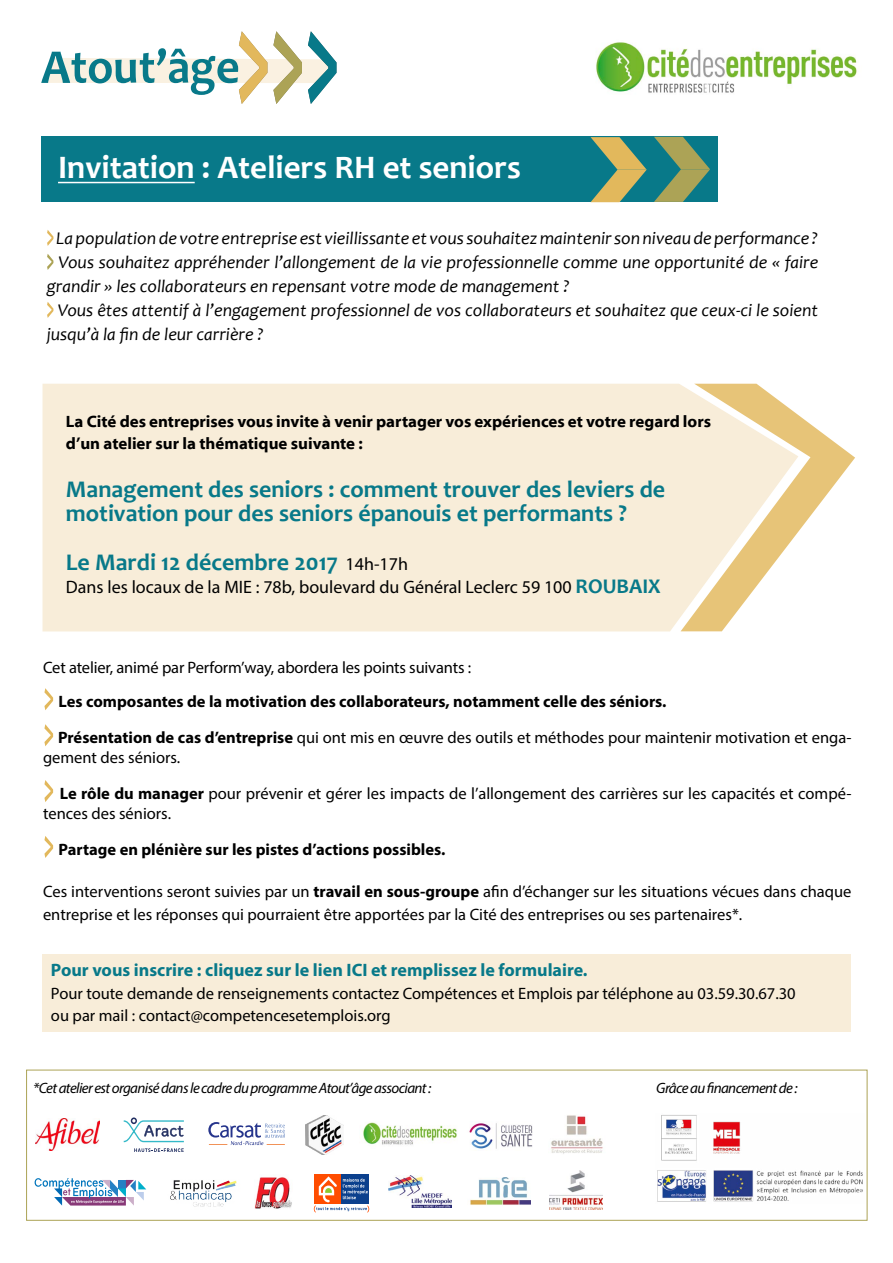
<style>
.page{position:relative;width:893px;height:1263px;background:#fff}
.page>*{position:absolute;margin:0;border:0;box-sizing:border-box;transform-origin:0 0}
.t1{font:700 33px "Candara";color:#fff}
.t2{font:700 24px/24px "Candara";color:#087989}
.t3{font:italic 18px "Candara";color:#000}
.t4{font:18px "Myriad Pro";color:#000}
.t5{font:700 18px "Myriad Pro";color:#087989}
.t6{font:16.5px/22.5px "Myriad Pro";color:#000}
.t7{font:700 16.5px/36px "Myriad Pro";color:#000}
.t8{font:700 16.5px/21.6px "Myriad Web Pro";color:#000}
.t9{font:italic 15px "Myriad Pro";letter-spacing:-.04em;color:#000}
.s1{font-family:"Myriad Pro";font-weight:400;font-size:18px;color:#000}
.s2{font-family:"Candara";font-weight:700;font-size:21px;color:#087989}
.s3{font-weight:400}
.s4{font-weight:700}
</style>
<div class="page">
<svg style="left:41px;top:31px;width:295px;height:73px"></svg>
<div style="left:41px;top:137px;width:677px;height:65px;background:#087989"></div>
<hr style="left:58px;top:182px;width:137px;height:1px;background:#fff">
<svg style="left:591px;top:137px;width:56px;height:65px"></svg>
<svg style="left:654px;top:137px;width:56px;height:65px"></svg>
<img style="left:596px;top:42px;width:261px;height:51px">
<img style="left:470px;top:1177px;width:60px;height:28px">
<img style="left:363px;top:1122px;width:94px;height:23px">
<img style="left:551px;top:1115px;width:52px;height:39px">
<img style="left:549px;top:1170px;width:53px;height:39px">
<svg style="left:47px;top:230px;width:6px;height:16px"></svg>
<svg style="left:47px;top:254px;width:6px;height:16px"></svg>
<svg style="left:47px;top:302px;width:6px;height:16px"></svg>
<img style="left:469px;top:1123px;width:64px;height:26px">
<img style="left:657px;top:1115px;width:206px;height:87px">
<svg style="left:44px;top:688px;width:9px;height:22px"></svg>
<svg style="left:44px;top:724px;width:9px;height:22px"></svg>
<svg style="left:44px;top:780px;width:9px;height:22px"></svg>
<svg style="left:44px;top:836px;width:9px;height:22px"></svg>
<img style="left:170px;top:1180px;width:67px;height:27px">
<svg style="left:208px;top:1122px;width:77px;height:23px"></svg>
<div style="left:387px;top:1174px;width:64px;height:36px;background:linear-gradient(to right,#fff,#fff)"></div>
<img style="left:389px;top:1175px;width:62px;height:32px">
<div style="left:310px;top:1171px;width:61px;height:42px;background:linear-gradient(to right,#fff,#fff)"></div>
<div style="left:314px;top:1175px;width:27px;height:29px;background:#ff4d00"></div>
<div style="left:341px;top:1175px;width:28px;height:29px;background:#0b408d"></div>
<svg style="left:313px;top:1176px;width:56px;height:36px"></svg>
<img style="left:306px;top:1115px;width:37px;height:39px">
<img style="left:254px;top:1177px;width:38px;height:32px">
<img style="left:35px;top:1118px;width:65px;height:33px">
<div style="left:43px;top:384px;width:638px;height:247px;background:#f8edd9"></div>
<svg style="left:681px;top:384px;width:174px;height:247px"></svg>
<svg style="left:35px;top:1178px;width:111px;height:27px"></svg>
<svg style="left:123px;top:1117px;width:61px;height:35px"></svg>
<div style="left:26px;top:1070px;width:841px;height:151px;border:1px solid #aca356"></div>
<div style="left:42px;top:954px;width:808px;height:78px;background:#f8edd9"></div>
<h1 class="t1" style="left:58px;top:147px;width:464px">Invitation : Ateliers RH et seniors</h1>
<p class="t3" style="left:56px;top:227px;width:763px">La population de votre entreprise est vieillissante et vous souhaitez maintenir son niveau de performance ?</p>
<p class="t3" style="left:58px;top:251px;width:761px">Vous souhaitez appréhender l’allongement de la vie professionnelle comme une opportunité de « faire</p>
<p class="t3" style="left:47px;top:275px;width:524px">grandir » les collaborateurs en repensant votre mode de management ?</p>
<p class="t3" style="left:58px;top:299px;width:762px">Vous êtes attentif à l’engagement professionnel de vos collaborateurs et souhaitez que ceux-ci le soient</p>
<p class="t3" style="left:47px;top:323px;width:218px">jusqu’à la fin de leur carrière ?</p>
<p class="t8" style="left:66px;top:411px;width:647px">La Cité des entreprises vous invite à venir partager vos expériences et votre regard lors d’un atelier sur la thématique suivante :</p>
<h2 class="t2" style="left:66px;top:477px;width:601px">Management des seniors : comment trouver des leviers de motivation pour des seniors épanouis et performants ?</h2>
<h2 class="t2" style="left:66px;top:550px;width:344px">Le Mardi 12 décembre 2017 <span class="s1">14h-17h</span></h2>
<p class="t4" style="left:66px;top:576px;width:596px">Dans les locaux de la MIE : 78b, boulevard du Général Leclerc 59 100 <span class="s2">ROUBAIX</span></p>
<p class="t6" style="left:43px;top:655px;width:430px">Cet atelier, animé par Perform’way, abordera les points suivants :</p>
<p class="t7" style="left:58px;top:683px;width:795px">Les composantes de la motivation des collaborateurs, notamment celle des séniors.<br>Présentation de cas d’entreprise <span class="s3">qui ont mis en œuvre des outils et méthodes pour maintenir motivation et enga-</span></p>
<p class="t6" style="left:60px;top:739px;width:793px;line-height:36px;text-indent:-17px">gement des séniors.<br><span class="s4">Le rôle du manager</span> pour prévenir et gérer les impacts de l’allongement des carrières sur les capacités et compé-</p>
<p class="t6" style="left:43px;top:802px;width:130px">tences des séniors.</p>
<p class="t7" style="left:59px;top:831px;width:388px">Partage en plénière sur les pistes d’actions possibles.</p>
<p class="t6" style="left:43px;top:880px;width:810px">Ces interventions seront suivies par un <span class="s4">travail en sous-groupe</span> afin d’échanger sur les situations vécues dans chaque entreprise et les réponses qui pourraient être apportées par la Cité des entreprises ou ses partenaires*.</p>
<p class="t5" style="left:51px;top:958px;width:538px">Pour vous inscrire : cliquez sur le lien ICI et remplissez le formulaire.</p>
<p class="t6" style="left:51px;top:981px;width:746px">Pour toute demande de renseignements contactez Compétences et Emplois par téléphone au 03.59.30.67.30 ou par mail : contact@competencesetemplois.org</p>
<p class="t9" style="left:33px;top:1079px;width:400px">*Cet atelier est organisé dans le cadre du programme Atout’âge associant :</p>
<p class="t9" style="left:656px;top:1079px;width:143px">Grâce au financement de :</p>
</div>
